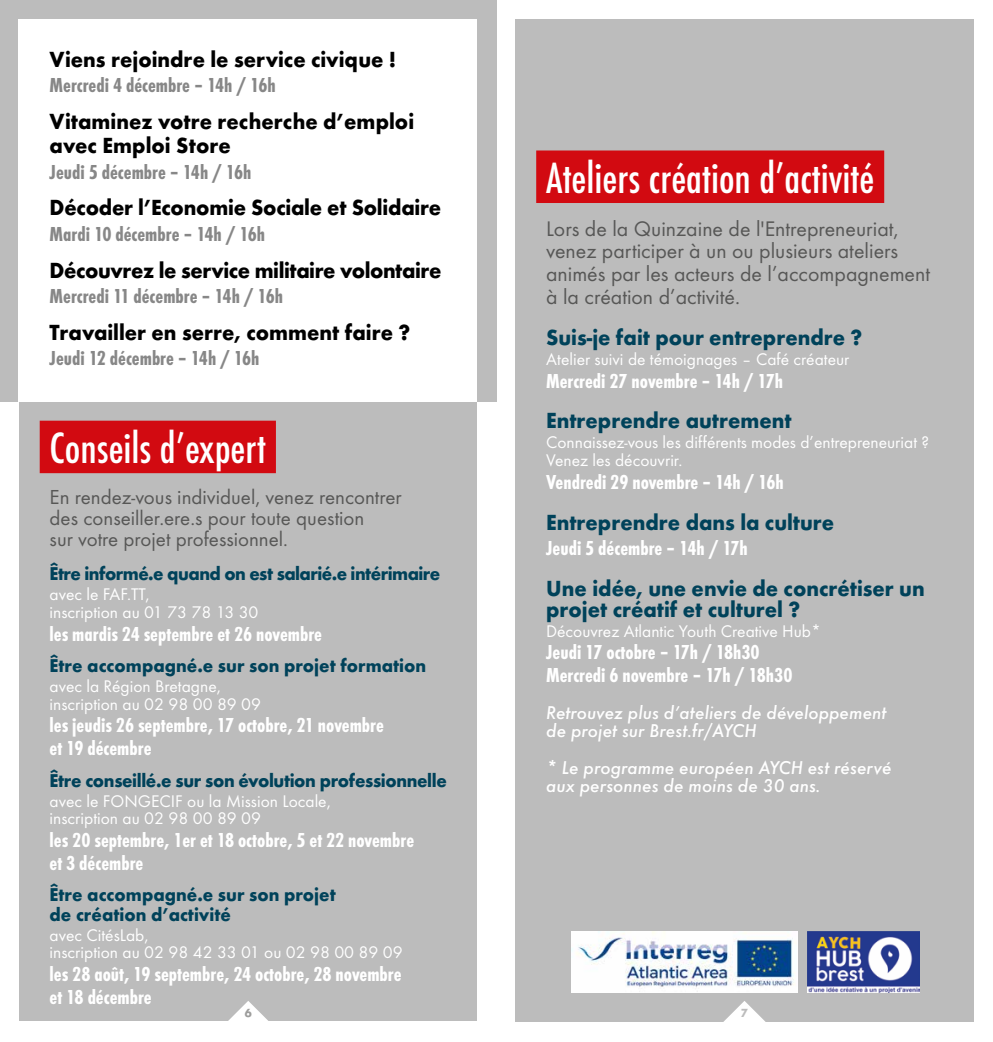
<style>
.page{position:relative;width:993px;height:1042px;background:#fff}
.page>*{position:absolute;margin:0;border:0;box-sizing:border-box;transform-origin:0 0}
.t1{font:500 condensed 45.5px "Futura T";color:#fff}
.t2{font:700 22.75px/24.5px "Futura T";color:#000;scale:.95 1}
.t3{font:700 22.75px/21px "Futura T";color:#00425a;scale:.95 1}
.t4{font:700 22.75px "Futura T";letter-spacing:-.02em;color:#000;scale:.95 1}
.t5{font:21.88px/22.8px "Futura T";color:#575756}
.t6{font:700 condensed 21px/22.8px "Futura T";color:#fff}
.t7{font:700 condensed 21px "Futura T";color:#878787}
.t8{font:21px/21px "Futura T";color:#575756}
.t9{font:700 19.25px/19.2px "Futura T";letter-spacing:-.015em;color:#00425a;scale:.95 1}
.t10{font:italic 500 19.25px/17.5px "Futura T";color:#fff}
.t11{font:17.5px/17.5px "Futura T";color:#fff}
.t12{font:700 12.25px "Futura T";color:#bcbcbc;scale:.95 1}
.t13{font:700 12.25px "Futura T";color:#9d9d9c;scale:.95 1}
</style>
<div class="page">
<div style="left:515px;top:19px;width:458px;height:1002px;background:#bcbcbc"></div>
<svg style="left:715px;top:1001px;width:58px;height:21px"></svg>
<div style="left:0;top:0;width:496px;height:1042px;background:#bcbcbc"></div>
<div style="left:19px;top:19px;width:458px;height:1002px;background:#fff"></div>
<div style="left:5px;top:402px;width:482px;height:628px;background:#bcbcbc"></div>
<div style="left:40px;top:421px;width:236px;height:52px;background:#d20a11"></div>
<svg style="left:228px;top:1001px;width:40px;height:20px"></svg>
<div style="left:0;top:1021px;width:496px;height:21px;background:#fff"></div>
<div style="left:0;top:402px;width:19px;height:640px;background:#fff"></div>
<div style="left:477px;top:402px;width:25px;height:640px;background:#fff"></div>
<div style="left:536px;top:150px;width:347px;height:53px;background:#d20a11"></div>
<img style="left:807px;top:931px;width:112px;height:61px">
<img style="left:571px;top:931px;width:226px;height:61px">
<h2 class="t2" style="left:50px;top:47px;width:366px">Viens rejoindre le service civique !</h2>
<p class="t7" style="left:50px;top:73px;width:227px">Mercredi 4 décembre – 14h / 16h</p>
<h2 class="t2" style="left:50px;top:109px;width:385px">Vitaminez votre recherche d’emploi avec Emploi Store</h2>
<p class="t7" style="left:50px;top:159px;width:203px">Jeudi 5 décembre – 14h / 16h</p>
<h2 class="t2" style="left:50px;top:196px;width:413px">Décoder l’Economie Sociale et Solidaire</h2>
<p class="t7" style="left:50px;top:221px;width:217px">Mardi 10 décembre – 14h / 16h</p>
<h2 class="t4" style="left:50px;top:257px;width:414px">Découvrez le service militaire volontaire</h2>
<p class="t7" style="left:50px;top:284px;width:235px">Mercredi 11 décembre – 14h / 16h</p>
<h2 class="t2" style="left:50px;top:320px;width:381px">Travailler en serre, comment faire ?</h2>
<p class="t7" style="left:50px;top:346px;width:211px">Jeudi 12 décembre – 14h / 16h</p>
<h1 class="t1" style="left:50px;top:421px;width:218px">Conseils d’expert</h1>
<p class="t8" style="left:50px;top:486px;width:353px">En rendez-vous individuel, venez rencontrer des conseiller.ere.s pour toute question<br>sur votre projet professionnel.</p>
<p class="t9" style="left:50px;top:564px;width:412px">Être informé.e quand on est salarié.e intérimaire</p>
<p class="t11" style="left:50px;top:585px;width:210px">avec le FAF.TT,<br>inscription au 01 73 78 13 30</p>
<p class="t6" style="left:50px;top:622px;width:274px">les mardis 24 septembre et 26 novembre</p>
<p class="t9" style="left:50px;top:656px;width:398px">Être accompagné.e sur son projet formation</p>
<p class="t11" style="left:50px;top:677px;width:213px">avec la Région Bretagne, inscription au 02 98 00 89 09</p>
<p class="t6" style="left:50px;top:714px;width:335px">les jeudis 26 septembre, 17 octobre, 21 novembre et 19 décembre</p>
<p class="t9" style="left:50px;top:771px;width:419px">Être conseillé.e sur son évolution professionnelle</p>
<p class="t11" style="left:50px;top:792px;width:282px">avec le FONGECIF ou la Mission Locale, inscription au 02 98 00 89 09</p>
<p class="t6" style="left:50px;top:828px;width:366px">les 20 septembre, 1er et 18 octobre, 5 et 22 novembre et 3 décembre</p>
<p class="t9" style="left:50px;top:885px;width:303px">Être accompagné.e sur son projet de création d’activité</p>
<p class="t11" style="left:50px;top:926px;width:354px">avec CitésLab,<br>inscription au 02 98 42 33 01 ou 02 98 00 89 09</p>
<p class="t6" style="left:50px;top:962px;width:353px">les 28 août, 19 septembre, 24 octobre, 28 novembre et 18 décembre</p>
<p class="t13" style="left:245px;top:1005px;width:9px">6</p>
<h1 class="t1" style="left:546px;top:151px;width:329px">Ateliers création d’activité</h1>
<p class="t5" style="left:546px;top:217px;width:385px">Lors de la Quinzaine de l'Entrepreneuriat, venez participer à un ou plusieurs ateliers animés par les acteurs de l’accompagnement à la création d’activité.</p>
<h2 class="t3" style="left:546px;top:327px;width:334px">Suis-je fait pour entreprendre ?</h2>
<p class="t11" style="left:546px;top:350px;width:305px">Atelier suivi de témoignages – Café créateur</p>
<p class="t6" style="left:546px;top:369px;width:238px">Mercredi 27 novembre – 14h / 17h</p>
<h2 class="t3" style="left:546px;top:410px;width:260px">Entreprendre autrement</h2>
<p class="t11" style="left:546px;top:434px;width:384px">Connaissez-vous les différents modes d’entrepreneuriat ?<br>Venez les découvrir.</p>
<p class="t6" style="left:546px;top:470px;width:239px">Vendredi 29 novembre – 14h / 16h</p>
<h2 class="t3" style="left:546px;top:511px;width:305px">Entreprendre dans la culture</h2>
<p class="t6" style="left:546px;top:536px;width:203px">Jeudi 5 décembre – 14h / 17h</p>
<h2 class="t3" style="left:546px;top:577px;width:400px">Une idée, une envie de concrétiser un projet créatif et culturel ?</h2>
<p class="t11" style="left:546px;top:622px;width:276px">Découvrez Atlantic Youth Creative Hub*</p>
<p class="t6" style="left:546px;top:641px;width:248px">Jeudi 17 octobre – 17h / 18h30<br>Mercredi 6 novembre – 17h / 18h30</p>
<p class="t10" style="left:546px;top:704px;width:342px">Retrouvez plus d’ateliers de développement de projet sur Brest.fr/AYCH</p>
<p class="t10" style="left:546px;top:759px;width:347px">* Le programme européen AYCH est réservé aux personnes de moins de 30 ans.</p>
<p class="t12" style="left:740px;top:1005px;width:9px">7</p>
</div>
